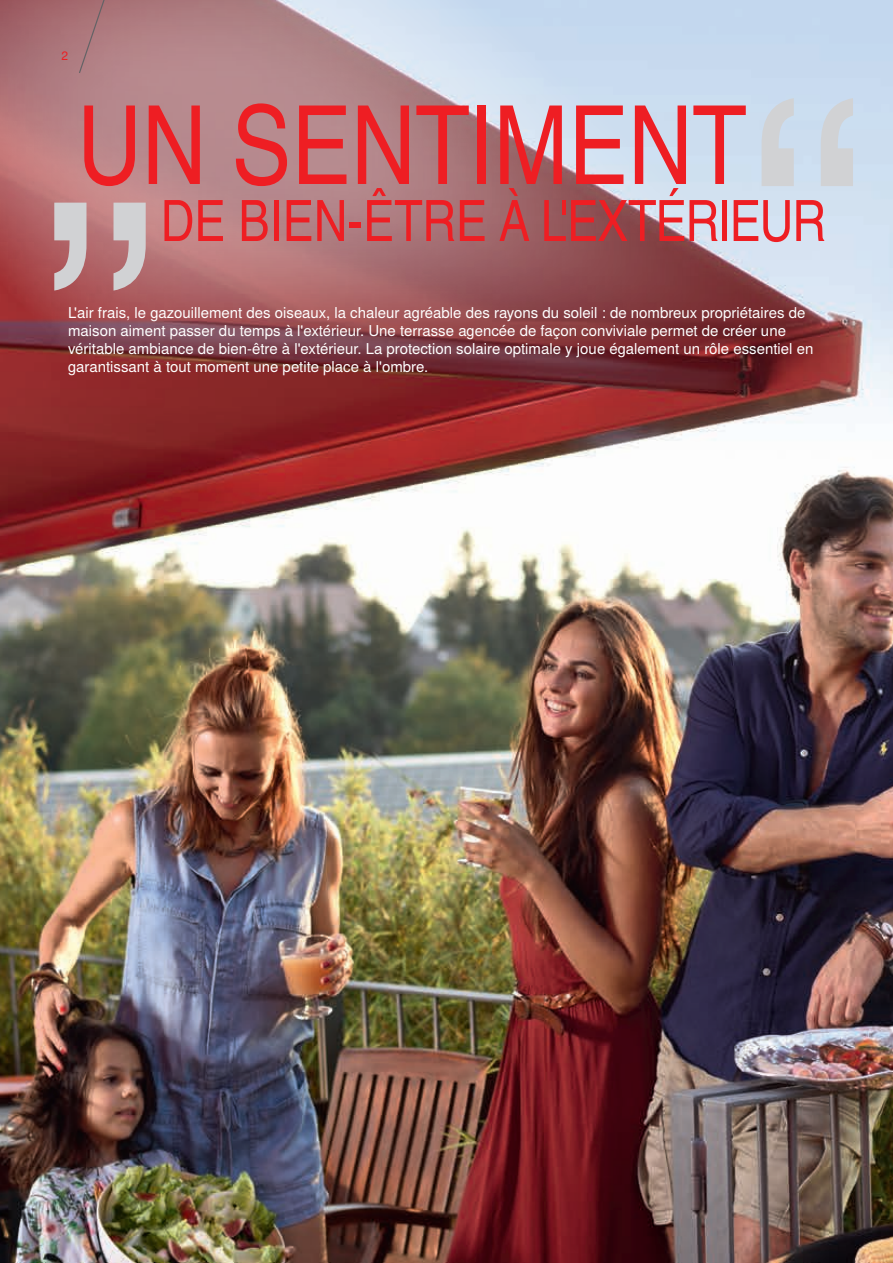
<style>
.page{position:relative;width:893px;height:1263px;background:#fff}
.page>*{position:absolute;margin:0;border:0;box-sizing:border-box;transform-origin:0 0}
.t1{font:109.2px "Warema Nimbus Cnd";color:#ee1e23}
.t2{font:57px "Warema Nimbus Cnd";letter-spacing:-.01em;color:#ee1e23}
.t3{font:15px/18px "Warema Nimbus";color:#fff}
.t4{font:12px "Warema Nimbus";color:#ee1e23}
</style>
<div class="page">
<img style="left:0;top:0;width:893px;height:1263px">
<svg style="left:0;top:0;width:842px;height:369px;background:#ad8790"></svg>
<svg style="left:54px;top:203px;width:92px;height:88px;background:#c29fa1"></svg>
<svg style="left:761px;top:98px;width:92px;height:88px;background:#ced7e1"></svg>
<svg style="left:78px;top:0;width:36px;height:74px;background:#ab787d"></svg>
<p class="t4" style="left:62px;top:49px;width:8px">2</p>
<h1 class="t1" style="left:77px;top:80px;width:671px">UN SENTIMENT</h1>
<h2 class="t2" style="left:161px;top:187px;width:667px">DE BIEN-ÊTRE À L'EXTÉRIEUR</h2>
<p class="t3" style="left:68px;top:304px;width:747px">L'air frais, le gazouillement des oiseaux, la chaleur agréable des rayons du soleil : de nombreux propriétaires de maison aiment passer du temps à l'extérieur. Une terrasse agencée de façon conviviale permet de créer une véritable ambiance de bien-être à l'extérieur. La protection solaire optimale y joue également un rôle essentiel en garantissant à tout moment une petite place à l'ombre.</p>
</div>
